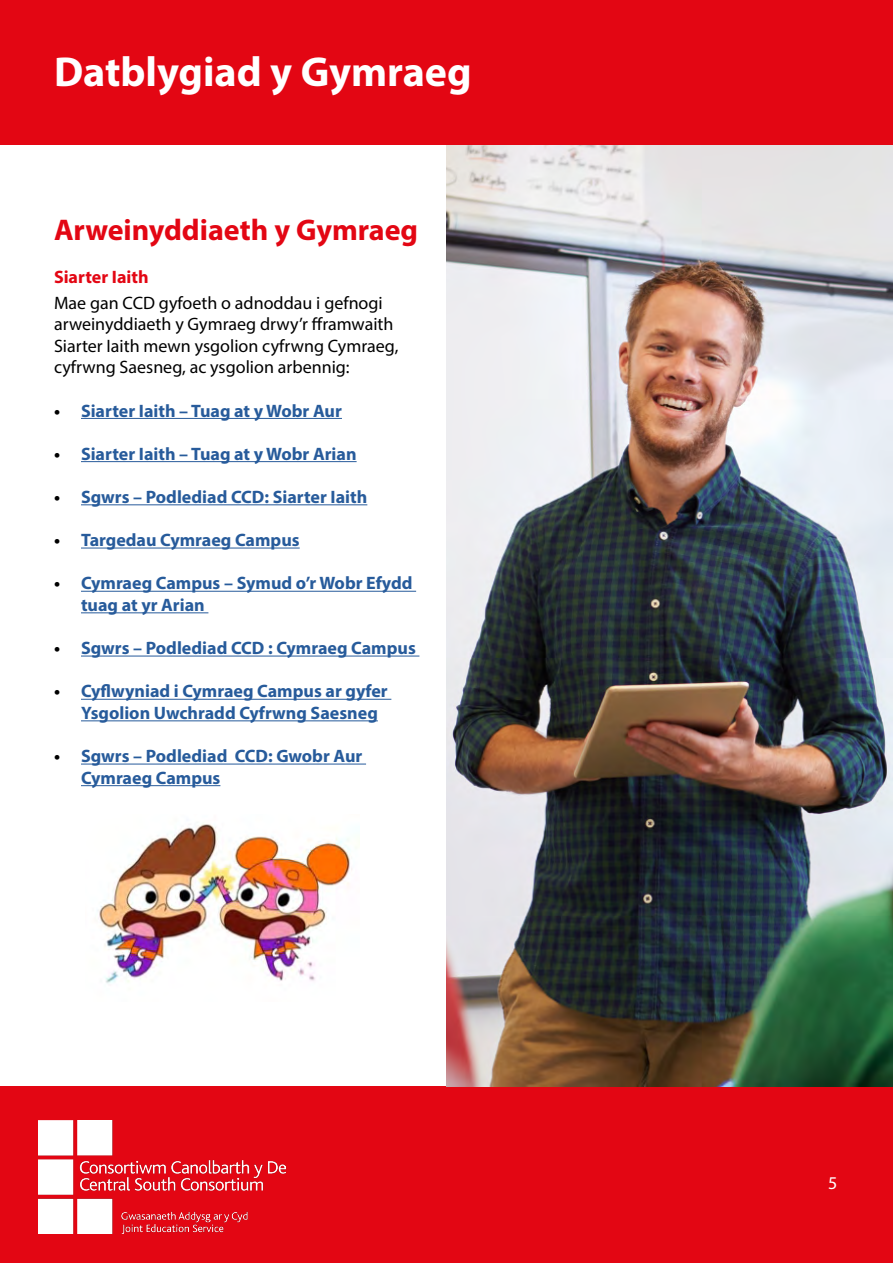
<style>
.page{position:relative;width:893px;height:1263px;background:#fff}
.page>*{position:absolute;margin:0;border:0;box-sizing:border-box;transform-origin:0 0}
.t1{font:700 42px "Myriad Pro";color:#fff}
.t2{font:700 30px "Myriad Pro";color:#e30613}
.t3{font:700 18px/21.6px "Myriad Pro";color:#275b9b}
.t4{font:18px/21.6px "Myriad Pro";color:#000}
.t5{font:700 18px "Myriad Pro";color:#e30613}
.t6{font:18px "Myriad Pro";color:#fff}
.s1{color:#000}
</style>
<div class="page">
<div style="left:0;top:1086px;width:893px;height:177px;background:#e30613"></div>
<img style="left:38px;top:1120px;width:248px;height:113px">
<hr style="left:81px;top:418px;width:261px;height:1px;background:#275b9b">
<hr style="left:81px;top:461px;width:276px;height:1px;background:#275b9b">
<hr style="left:81px;top:504px;width:286px;height:1px;background:#275b9b">
<hr style="left:81px;top:548px;width:219px;height:1px;background:#275b9b">
<hr style="left:81px;top:591px;width:335px;height:1px;background:#275b9b">
<hr style="left:81px;top:612px;width:127px;height:1px;background:#275b9b">
<hr style="left:81px;top:656px;width:338px;height:1px;background:#275b9b">
<hr style="left:81px;top:699px;width:310px;height:1px;background:#275b9b">
<hr style="left:81px;top:720px;width:297px;height:1px;background:#275b9b">
<hr style="left:81px;top:764px;width:285px;height:1px;background:#275b9b">
<hr style="left:81px;top:785px;width:139px;height:1px;background:#275b9b">
<img style="left:97px;top:824px;width:255px;height:160px">
<img style="left:446px;top:145px;width:447px;height:941px">
<div style="left:0;top:0;width:893px;height:145px;background:#e30613"></div>
<h1 class="t1" style="left:54px;top:44px;width:419px">Datblygiad y Gymraeg</h1>
<h2 class="t2" style="left:54px;top:210px;width:366px">Arweinyddiaeth y Gymraeg</h2>
<p class="t5" style="left:54px;top:265px;width:96px">Siarter Iaith</p>
<p class="t4" style="left:54px;top:291px;width:346px">Mae gan CCD gyfoeth o adnoddau i gefnogi arweinyddiaeth y Gymraeg drwy’r fframwaith Siarter Iaith mewn ysgolion cyfrwng Cymraeg, cyfrwng Saesneg, ac ysgolion arbennig:</p>
<p class="t3" style="left:54px;top:399px;width:289px"><span class="s1">•</span> Siarter Iaith – Tuag at y Wobr Aur</p>
<p class="t3" style="left:54px;top:442px;width:304px"><span class="s1">•</span> Siarter Iaith – Tuag at y Wobr Arian</p>
<p class="t3" style="left:54px;top:486px;width:315px"><span class="s1">•</span> Sgwrs – Podlediad CCD: Siarter Iaith</p>
<p class="t3" style="left:54px;top:529px;width:247px"><span class="s1">•</span> Targedau Cymraeg Campus</p>
<p class="t3" style="left:81px;top:572px;width:333px;text-indent:-27px"><span class="s1">•</span> Cymraeg Campus – Symud o’r Wobr Efydd tuag at yr Arian</p>
<p class="t3" style="left:54px;top:637px;width:363px"><span class="s1">•</span> Sgwrs – Podlediad CCD : Cymraeg Campus</p>
<p class="t3" style="left:81px;top:680px;width:308px;text-indent:-27px"><span class="s1">•</span> Cyflwyniad i Cymraeg Campus ar gyfer<br>Ysgolion Uwchradd Cyfrwng Saesneg</p>
<p class="t3" style="left:81px;top:745px;width:283px;text-indent:-27px"><span class="s1">•</span> Sgwrs – Podlediad CCD: Gwobr Aur<br>Cymraeg Campus</p>
<p class="t6" style="left:828px;top:1172px;width:11px">5</p>
</div>
